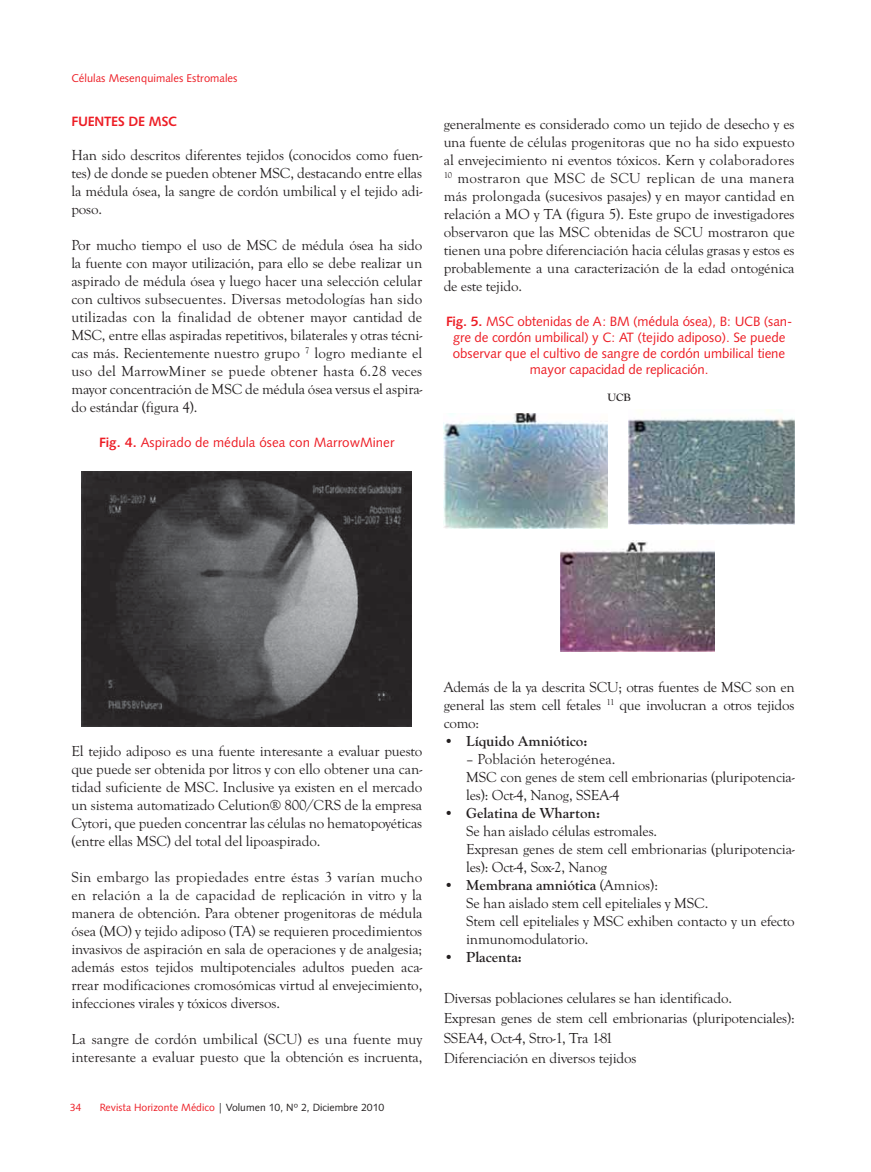
<style>
.page{position:relative;width:871px;height:1172px;background:#fff}
.page>*{position:absolute;margin:0;border:0;box-sizing:border-box;transform-origin:0 0}
.t1{font:15px/18px "Goudy Old Style T";letter-spacing:-.01em;color:#231f20;text-align:justify}
.t2{font:700 15px "Goudy Old Style T";color:#231f20}
.t3{font:13.5px/16.2px "Humanist 531 BT Roman A";letter-spacing:-.01em;color:#ed1c24;text-align:center}
.t4{font:13.5px "Humanist 531 BT Bold A";letter-spacing:-.015em;color:#ed1c24}
.t5{font:11.25px "Humanist 531 BT Roman A";color:#ed1c24}
.t6{font:700 10.95px "Goudy Old Style T";color:#231f20}
.t7{font:10.5px "Humanist 531 BT Roman A";color:#231f20}
.t8{font:10.5px "Humanist 531 BT Roman A";color:#ed1c24}
.s1{font-family:"Humanist 531 BT Bold A"}
.s2{color:#ed1c24}
.s3{font-weight:700}
</style>
<div class="page">
<img style="left:82px;top:472px;width:329px;height:254px">
<img style="left:443px;top:413px;width:164px;height:115px">
<img style="left:628px;top:410px;width:166px;height:115px">
<img style="left:560px;top:542px;width:154px;height:109px">
<p class="t5" style="left:71px;top:74px;width:168px">Células Mesenquimales Estromales</p>
<p class="t4" style="left:71px;top:116px;width:107px">FUENTES DE MSC</p>
<p class="t1" style="left:71px;top:147px;width:352px">Han sido descritos diferentes tejidos (conocidos como fuen&shy;tes) de donde se pueden obtener MSC, destacando entre ellas la médula ósea, la sangre de cordón umbilical y el tejido adi&shy;poso.</p>
<p class="t1" style="left:71px;top:237px;width:352px">Por mucho tiempo el uso de MSC de médula ósea ha sido la fuente con mayor utilización, para ello se debe realizar un aspirado de médula ósea y luego hacer una selección celular con cultivos subsecuentes. Diversas metodologías han sido utilizadas con la finalidad de obtener mayor cantidad de MSC, entre ellas aspiradas repetitivos, bilaterales y otras técni&shy;cas más. Recientemente nuestro grupo <sup>7</sup> logro mediante el uso del MarrowMiner se puede obtener hasta 6.28 veces mayor concentración de MSC de médula ósea versus el aspira&shy;do estándar (figura 4).</p>
<p class="t3" style="left:99px;top:435px;width:297px"><span class="s1">Fig. 4.</span> Aspirado de médula ósea con MarrowMiner</p>
<p class="t1" style="left:443px;top:116px;width:352px">generalmente es considerado como un tejido de desecho y es una fuente de células progenitoras que no ha sido expuesto al envejecimiento ni eventos tóxicos. Kern y colaboradores <sup>10</sup> mostraron que MSC de SCU replican de una manera más prolongada (sucesivos pasajes) y en mayor cantidad en relación a MO y TA (figura 5). Este grupo de investigadores observaron que las MSC obtenidas de SCU mostraron que tienen una pobre diferenciación hacia células grasas y estos es probablemente a una caracterización de la edad ontogénica de este tejido.</p>
<p class="t3" style="left:446px;top:314px;width:348px"><span class="s1">Fig. 5.</span> MSC obtenidas de A: BM (médula ósea), B: UCB (san&shy;gre de cordón umbilical) y C: AT (tejido adiposo). Se puede observar que el cultivo de sangre de cordón umbilical tiene mayor capacidad de replicación.</p>
<p class="t6" style="left:607px;top:391px;width:25px">UCB</p>
<p class="t1" style="left:71px;top:743px;width:352px">El tejido adiposo es una fuente interesante a evaluar puesto que puede ser obtenida por litros y con ello obtener una can&shy;tidad suficiente de MSC. Inclusive ya existen en el mercado un sistema automatizado Celution® 800/CRS de la empresa Cytori, que pueden concentrar las células no hematopoyéticas (entre ellas MSC) del total del lipoaspirado.</p>
<p class="t1" style="left:71px;top:869px;width:352px">Sin embargo las propiedades entre éstas 3 varían mucho en relación a la de capacidad de replicación in vitro y la manera de obtención. Para obtener progenitoras de médula ósea (MO) y tejido adiposo (TA) se requieren procedimientos invasivos de aspiración en sala de operaciones y de analgesia; además estos tejidos multipotenciales adultos pueden aca&shy;rrear modificaciones cromosómicas virtud al envejecimiento, infecciones virales y tóxicos diversos.</p>
<p class="t1" style="left:71px;top:1031px;width:352px">La sangre de cordón umbilical (SCU) es una fuente muy interesante a evaluar puesto que la obtención es incruenta,</p>
<p class="t8" style="left:70px;top:1103px;width:13px">34</p>
<p class="t7" style="left:100px;top:1103px;width:286px"><span class="s2">Revista Horizonte Médico</span> | Volumen 10, Nº 2, Diciembre 2010</p>
<p class="t1" style="left:443px;top:679px;width:352px">Además de la ya descrita SCU; otras fuentes de MSC son en general las stem cell fetales <sup>11</sup> que involucran a otros tejidos como:</p>
<p class="t2" style="left:443px;top:736px;width:145px">• Líquido Amniótico:</p>
<p class="t1" style="left:466px;top:751px;width:330px;text-align:left">– Población heterogénea.<br>MSC con genes de stem cell embrionarias (pluripotencia&shy;les): Oct-4, Nanog, SSEA-4</p>
<p class="t2" style="left:443px;top:808px;width:158px">• Gelatina de Wharton:</p>
<p class="t1" style="left:466px;top:823px;width:330px;text-align:left">Se han aislado células estromales.<br>Expresan genes de stem cell embrionarias (pluripotencia&shy;les): Oct-4, Sox-2, Nanog</p>
<p class="t1" style="left:466px;top:877px;width:330px;text-align:left;text-indent:-22px"><span class="s3">• Membrana amniótica</span> (Amnios):<br>Se han aislado stem cell epiteliales y MSC.<br>Stem cell epiteliales y MSC exhiben contacto y un efecto inmunomodulatorio.</p>
<p class="t2" style="left:443px;top:952px;width:80px">• Placenta:</p>
<p class="t1" style="left:443px;top:988px;width:352px;line-height:20.1px;text-align:left">Diversas poblaciones celulares se han identificado.<br>Expresan genes de stem cell embrionarias (pluripotenciales):<br>SSEA4, Oct-4, Stro-1, Tra 1-81<br>Diferenciación en diversos tejidos</p>
</div>
